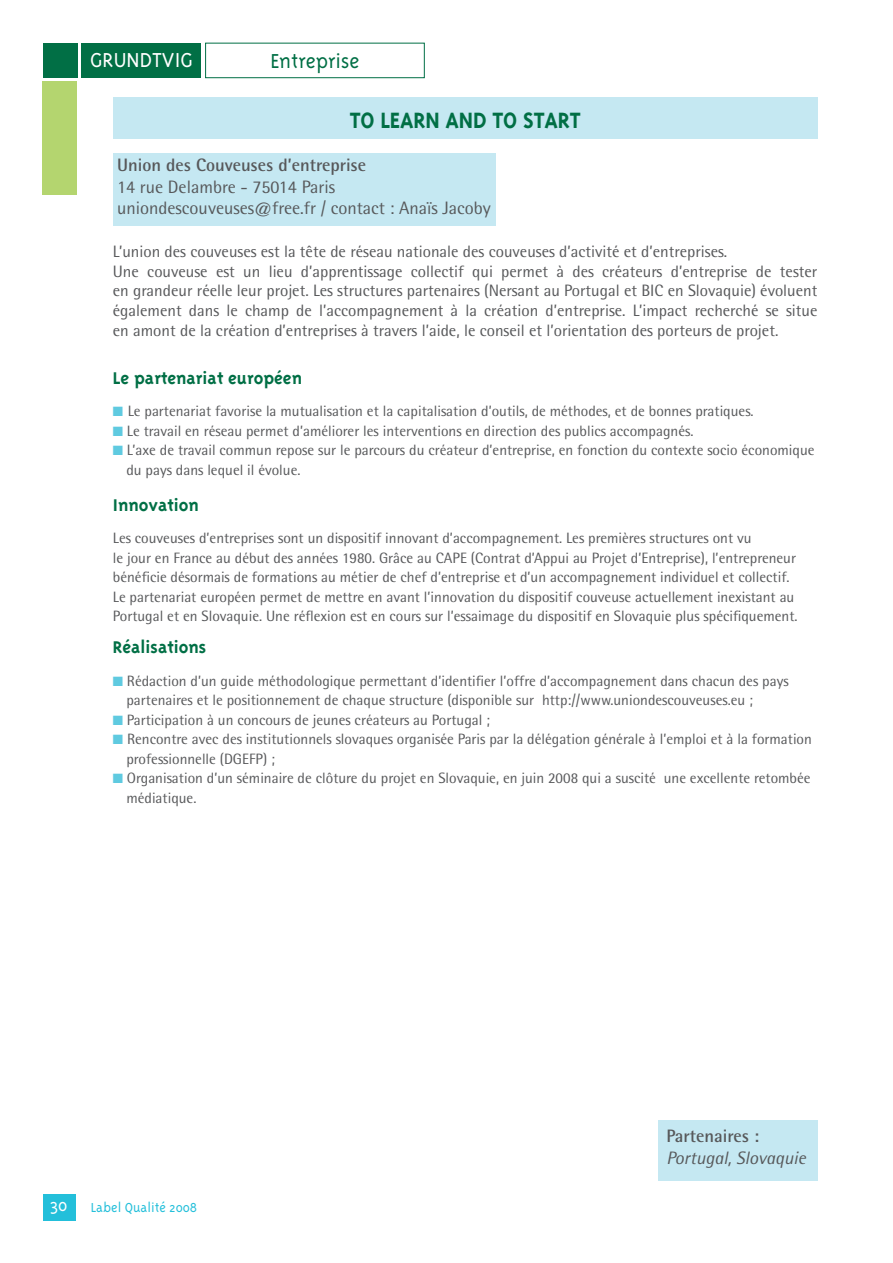
<style>
.page{position:relative;width:893px;height:1263px;background:#fff}
.page>*{position:absolute;margin:0;border:0;box-sizing:border-box;transform-origin:0 0}
.t1{font:700 25.5px "Triplex";letter-spacing:-.005em;color:#016f45;scale:.96 1}
.t2{font:300 23.25px "Triplex";color:#016f45}
.t3{font:300 23.25px "Triplex";color:#fff}
.t4{font:700 19.5px "Triplex";color:#016f45}
.t5{font:18px/21.6px "Rotis Semi Sans";color:#57585a}
.t6{font:700 18px "Rotis Semi Sans";color:#57585a}
.t7{font:italic 18px "Rotis Semi Sans";color:#57585a}
.t8{font:16.5px/19.8px "Rotis Semi Sans";color:#57585a}
.t9{font:15px/19.5px "Rotis Semi Sans";color:#57585a}
.t10{font:300 15px "Triplex";color:#23bfda}
.s1{color:#5fcae0}
.s2{font-size:19.5px;color:#fff}
</style>
<div class="page">
<div style="left:43px;top:1194px;width:32px;height:26px;background:#23bfda"></div>
<div style="left:43px;top:43px;width:35px;height:35px;background:#016f45"></div>
<div style="left:43px;top:81px;width:34px;height:114px;background:#b4d56f"></div>
<div style="left:82px;top:43px;width:119px;height:35px;background:#016f45"></div>
<div style="left:205px;top:43px;width:220px;height:35px;border:1px solid #016f45"></div>
<div style="left:658px;top:1120px;width:160px;height:61px;background:#c5e8f2"></div>
<div style="left:113px;top:98px;width:704px;height:41px;background:#c5e8f2"></div>
<div style="left:113px;top:153px;width:382px;height:72px;background:#c5e8f2"></div>
<h2 class="t3" style="left:90px;top:47px;width:102px">grundtvig</h2>
<h2 class="t2" style="left:270px;top:48px;width:91px">Entreprise</h2>
<h1 class="t1" style="left:350px;top:106px;width:242px">To Learn and to Start</h1>
<p class="t6" style="left:117px;top:154px;width:251px">Union des Couveuses d’entreprise</p>
<p class="t5" style="left:117px;top:175px;width:375px">14 rue Delambre - 75014 Paris uniondescouveuses@free.fr / contact : Anaïs Jacoby</p>
<p class="t8" style="left:113px;top:241px;width:706px">L’union des couveuses est la tête de réseau nationale des couveuses d’activité et d’entreprises.<br>Une couveuse est un lieu d’apprentissage collectif qui permet à des créateurs d’entreprise de tester en grandeur réelle leur projet. Les structures partenaires (Nersant au Portugal et BIC en Slovaquie) évoluent également dans le champ de l’accompagnement à la création d’entreprise. L’impact recherché se situe en amont de la création d’entreprises à travers l’aide, le conseil et l’orientation des porteurs de projet.</p>
<h3 class="t4" style="left:113px;top:367px;width:191px">Le partenariat européen</h3>
<p class="t9" style="left:113px;top:401px;width:642px"><span class="s1">■</span> Le partenariat favorise la mutualisation et la capitalisation d’outils, de méthodes, et de bonnes pratiques.</p>
<p class="t9" style="left:113px;top:421px;width:582px"><span class="s1">■</span> Le travail en réseau permet d’améliorer les interventions en direction des publics accompagnés.</p>
<p class="t9" style="left:126px;top:440px;width:690px;text-indent:-14px"><span class="s1">■</span> L’axe de travail commun repose sur le parcours du créateur d’entreprise, en fonction du contexte socio économique du pays dans lequel il évolue.</p>
<h3 class="t4" style="left:113px;top:494px;width:88px">Innovation</h3>
<p class="t9" style="left:113px;top:528px;width:686px">Les couveuses d’entreprises sont un dispositif innovant d’accompagnement. Les premières structures ont vu<br>le jour en France au début des années 1980. Grâce au CAPE (Contrat d’Appui au Projet d’Entreprise), l’entrepreneur bénéficie désormais de formations au métier de chef d’entreprise et d’un accompagnement individuel et collectif.<br>Le partenariat européen permet de mettre en avant l’innovation du dispositif couveuse actuellement inexistant au Portugal et en Slovaquie. Une réflexion est en cours sur l’essaimage du dispositif en Slovaquie plus spécifiquement.</p>
<h3 class="t4" style="left:113px;top:636px;width:95px">Réalisations</h3>
<p class="t9" style="left:126px;top:671px;width:664px;text-indent:-14px"><span class="s1">■</span> Rédaction d’un guide méthodologique permettant d’identifier l’offre d’accompagnement dans chacun des pays partenaires et le positionnement de chaque structure (disponible sur http://www.uniondescouveuses.eu ;</p>
<p class="t9" style="left:113px;top:710px;width:379px"><span class="s1">■</span> Participation à un concours de jeunes créateurs au Portugal ;</p>
<p class="t9" style="left:126px;top:729px;width:687px;text-indent:-14px"><span class="s1">■</span> Rencontre avec des institutionnels slovaques organisée Paris par la délégation générale à l’emploi et à la formation professionnelle (DGEFP) ;</p>
<p class="t9" style="left:126px;top:768px;width:686px;text-indent:-14px"><span class="s1">■</span> Organisation d’un séminaire de clôture du projet en Slovaquie, en juin 2008 qui a suscité une excellente retombée médiatique.</p>
<p class="t10" style="left:50px;top:1199px;width:149px"><span class="s2">30</span> Label Qualité 2008</p>
<p class="t6" style="left:666px;top:1125px;width:94px">Partenaires :</p>
<p class="t7" style="left:666px;top:1146px;width:141px">Portugal, Slovaquie</p>
</div>
